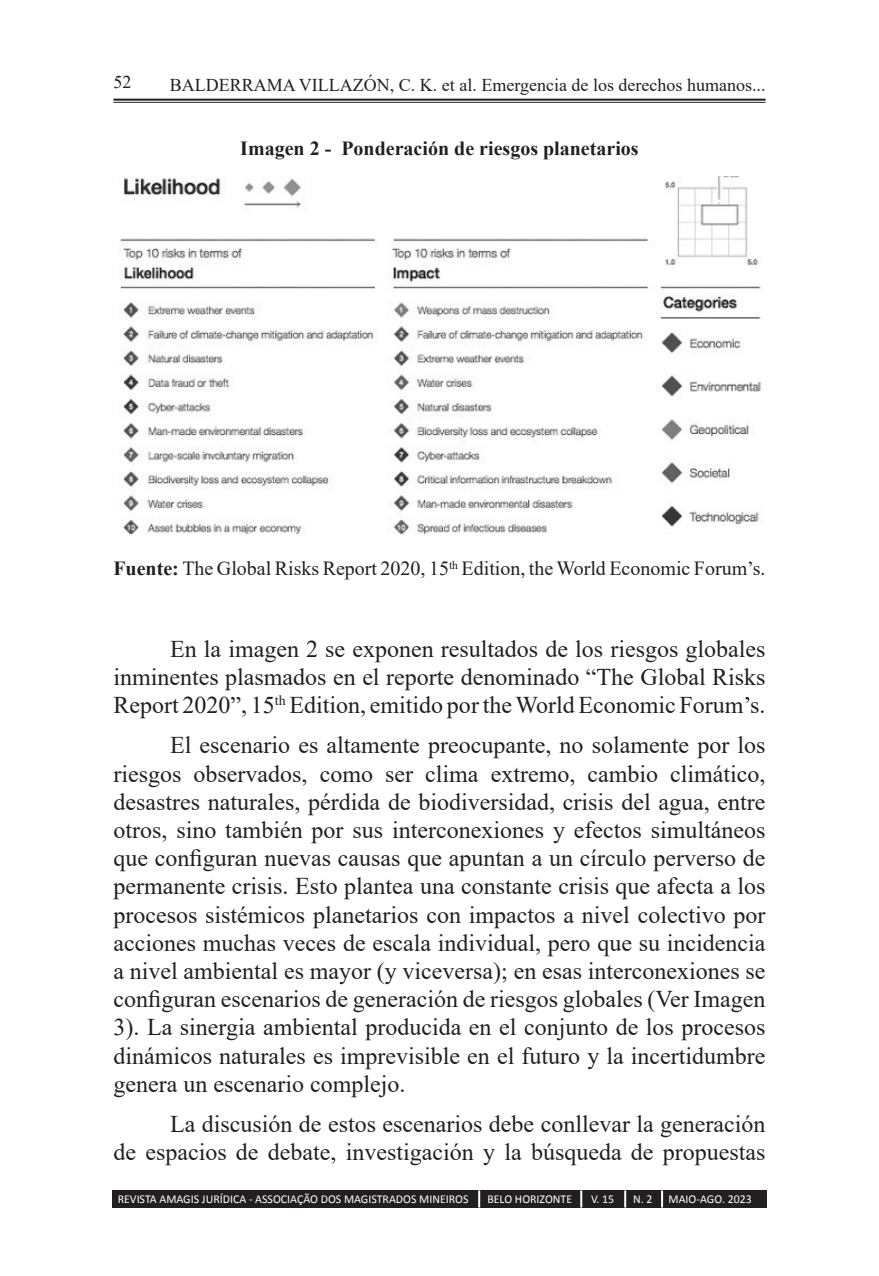
<style>
.page{position:relative;width:879px;height:1276px;background:#fff}
.page>*{position:absolute;margin:0;border:0;box-sizing:border-box;transform-origin:0 0}
.t1{font:24px/28.2px "Times New Roman";color:#231f20;text-align:justify}
.t2{font:20px "Times New Roman";color:#231f20}
.t3{font:700 20px "Times New Roman";color:#231f20}
.t4{font:18px "Times New Roman";color:#231f20}
.t5{font:12px "Calibri";color:#fff}
.s1{font-weight:700}
</style>
<div class="page">
<div style="left:112px;top:1190px;width:654px;height:17px;background:#231f20"></div>
<svg style="left:478px;top:1190px;width:2px;height:17px"></svg>
<svg style="left:580px;top:1190px;width:2px;height:17px"></svg>
<svg style="left:624px;top:1190px;width:2px;height:17px"></svg>
<svg style="left:661px;top:1190px;width:2px;height:17px"></svg>
<hr style="left:113px;top:99px;width:652px;height:2px;background:#231f20">
<hr style="left:113px;top:102px;width:652px;height:1px;background:#231f20">
<img style="left:120px;top:177px;width:641px;height:358px">
<p class="t4" style="left:113px;top:70px;width:19px">52</p>
<p class="t4" style="left:170px;top:73px;width:597px">BALDERRAMA VILLAZÓN, C. K. et al. Emergencia de los derechos humanos...</p>
<p class="t3" style="left:240px;top:134px;width:400px">Imagen 2 - Ponderación de riesgos planetarios</p>
<p class="t2" style="left:113px;top:554px;width:653px"><span class="s1">Fuente:</span> The Global Risks Report 2020, 15<sup>th</sup> Edition, the World Economic Forum’s.</p>
<p class="t1" style="left:113px;top:634px;width:653px;text-indent:57px">En la imagen 2 se exponen resultados de los riesgos globales inminentes plasmados en el reporte denominado “The Global Risks Report 2020”, 15<sup>th</sup> Edition, emitido por the World Economic Forum’s.</p>
<p class="t1" style="left:113px;top:730px;width:654px;text-indent:57px">El escenario es altamente preocupante, no solamente por los riesgos observados, como ser clima extremo, cambio climático, desastres naturales, pérdida de biodiversidad, crisis del agua, entre otros, sino también por sus interconexiones y efectos simultáneos que configuran nuevas causas que apuntan a un círculo perverso de permanente crisis. Esto plantea una constante crisis que afecta a los procesos sistémicos planetarios con impactos a nivel colectivo por acciones muchas veces de escala individual, pero que su incidencia a nivel ambiental es mayor (y viceversa); en esas interconexiones se configuran escenarios de generación de riesgos globales (Ver Imagen 3). La sinergia ambiental producida en el conjunto de los procesos dinámicos naturales es imprevisible en el futuro y la incertidumbre genera un escenario complejo.</p>
<p class="t1" style="left:113px;top:1109px;width:653px;text-align:right">La discusión de estos escenarios debe conllevar la generación<br>de espacios de debate, investigación y la búsqueda de propuestas</p>
<p class="t5" style="left:118px;top:1192px;width:352px">REVISTA AMAGIS JURÍDICA - ASSOCIAÇÃO DOS MAGISTRADOS MINEIROS</p>
<p class="t5" style="left:487px;top:1192px;width:86px">BELO HORIZONTE</p>
<p class="t5" style="left:591px;top:1192px;width:25px">V. 15</p>
<p class="t5" style="left:633px;top:1192px;width:21px">N. 2</p>
<p class="t5" style="left:668px;top:1192px;width:85px">MAIO-AGO. 2023</p>
</div>
